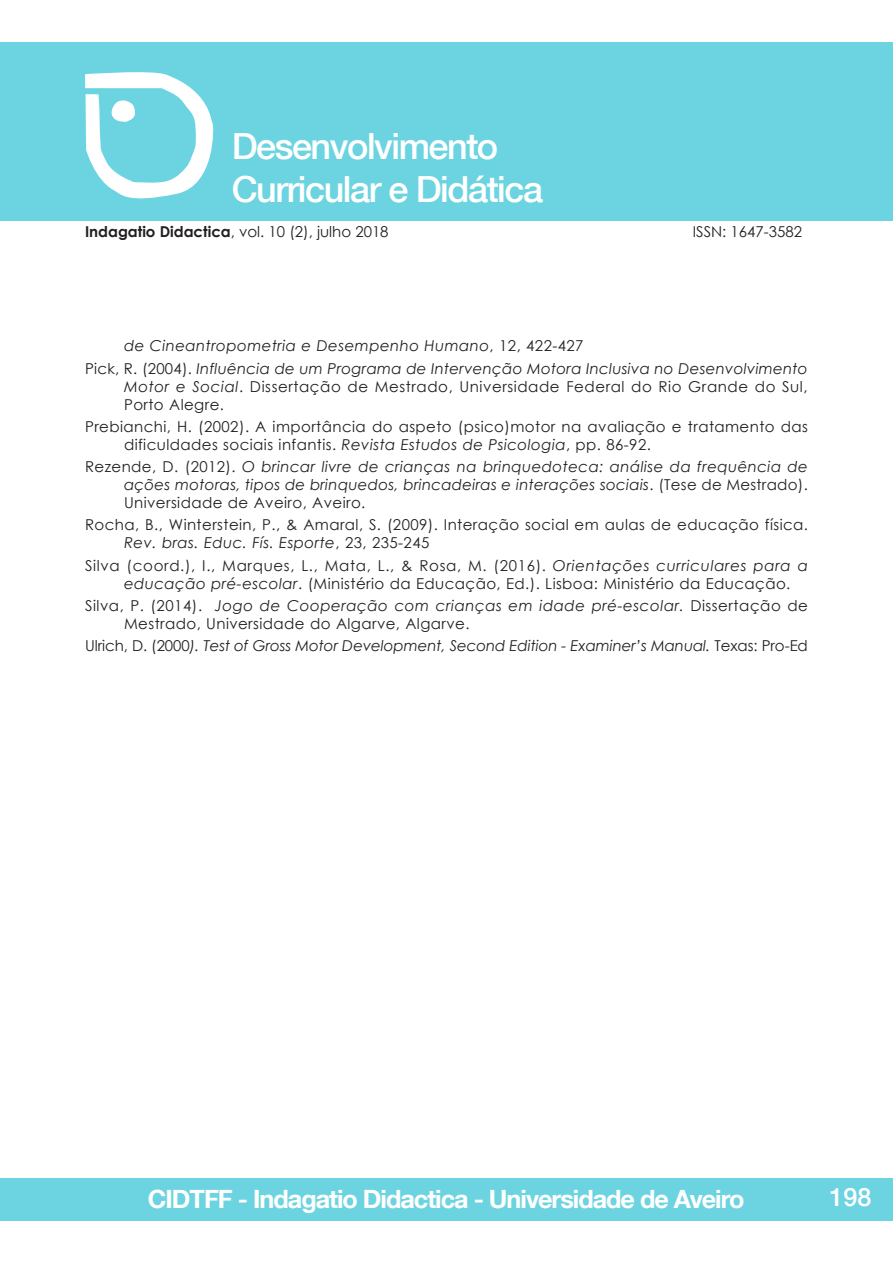
<style>
.page{position:relative;width:893px;height:1263px;background:#fff}
.page>*{position:absolute;margin:0;border:0;box-sizing:border-box;transform-origin:0 0}
.t1{font:500 36px/43.2px "Helvetica Neue LT Com";letter-spacing:-.04em;color:#fff}
.t2{font:700 25.2px "Helvetica Neue LT Com";letter-spacing:-.04em;color:#fff}
.t3{font:500 25.2px "Helvetica Neue LT Com";color:#fff}
.bibliograf{font:15px/18px "Century Gothic";letter-spacing:.03em;color:#231f20}
.bibliograf-2{font:italic 15px/18px "Century Gothic";letter-spacing:.02em;color:#231f20;text-align:justify}
.bibliograf-3{font:italic 15px "Century Gothic";letter-spacing:-.005em;color:#231f20}
.bibliograf-4{font:15px "Century Gothic";color:#231f20}
.s1{font-weight:700}
.s2{font-style:normal}
.s3{font-style:italic}
</style>
<div class="page">
<div style="left:0;top:1178px;width:893px;height:42px;background:#6cd4e1"></div>
<div style="left:0;top:43px;width:893px;height:178px;background:#6cd4e1"></div>
<svg style="left:85px;top:72px;width:129px;height:127px"></svg>
<h1 class="t1" style="left:232px;top:124px;width:313px">Desenvolvimento<br>Curricular e Didática</h1>
<p class="bibliograf-4" style="left:85px;top:221px;width:305px"><span class="s1">Indagatio Didactica</span>, vol. 10 (2), julho 2018</p>
<p class="bibliograf-4" style="left:693px;top:221px;width:111px">ISSN: 1647-3582</p>
<p class="bibliograf-2" style="left:124px;top:337px;width:461px">de Cineantropometria e Desempenho Humano<span class="s2">, 12, 422-427</span></p>
<p class="bibliograf" style="left:124px;top:359px;width:685px;text-align:justify;text-indent:-39px">Pick, R. (2004). <span class="s3">Influência de um Programa de Intervenção Motora Inclusiva no Desenvolvimento Motor e Social</span>. Dissertação de Mestrado, Universidade Federal do Rio Grande do Sul, Porto Alegre.</p>
<p class="bibliograf" style="left:124px;top:417px;width:685px;text-indent:-39px">Prebianchi, H. (2002). A importância do aspeto (psico)motor na avaliação e tratamento das dificuldades sociais infantis. <span class="s3">Revista Estudos de Psicologia</span>, pp. 86-92.</p>
<p class="bibliograf-2" style="left:124px;top:458px;width:685px;text-indent:-39px"><span class="s2">Rezende, D. (2012).</span> O brincar livre de crianças na brinquedoteca: análise da frequência de ações motoras, tipos de brinquedos, brincadeiras e interações sociais<span class="s2">. (Tese de Mestrado).<br>Universidade de Aveiro, Aveiro.</span></p>
<p class="bibliograf" style="left:124px;top:516px;width:685px;text-indent:-39px">Rocha, B., Winterstein, P., &amp; Amaral, S. (2009). Interação social em aulas de educação física.<br><span class="s3">Rev. bras. Educ. Fís. Esporte</span>, 23, 235-245</p>
<p class="bibliograf" style="left:124px;top:556px;width:685px;text-indent:-39px">Silva (coord.), I., Marques, L., Mata, L., &amp; Rosa, M. (2016). <span class="s3">Orientações curriculares para a educação pré-escolar</span>. (Ministério da Educação, Ed.). Lisboa: Ministério da Educação.</p>
<p class="bibliograf" style="left:124px;top:596px;width:685px;text-indent:-39px">Silva, P. (2014). <span class="s3">Jogo de Cooperação com crianças em idade pré-escolar.</span> Dissertação de<br>Mestrado, Universidade do Algarve, Algarve.</p>
<p class="bibliograf-3" style="left:85px;top:635px;width:724px"><span class="s2">Ulrich, D. (2000</span>). Test of Gross Motor Development, Second Edition - Examiner’s Manual. <span class="s2">Texas: Pro-Ed</span></p>
<h2 class="t2" style="left:148px;top:1183px;width:598px">CIDTFF - Indagatio Didactica - Universidade de Aveiro</h2>
<h2 class="t3" style="left:829px;top:1181px;width:44px">198</h2>
</div>
